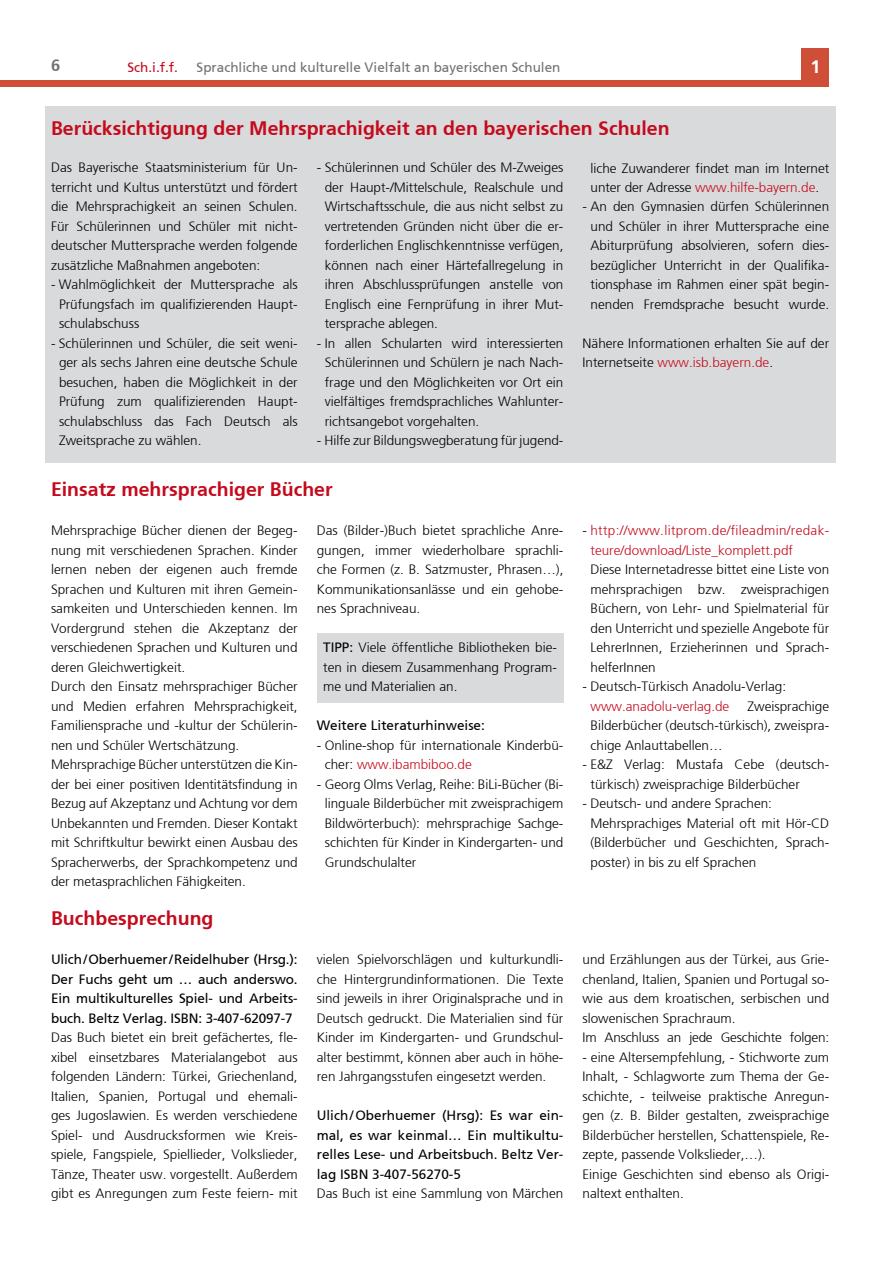
<style>
.page{position:relative;width:893px;height:1263px;background:#fff}
.page>*{position:absolute;margin:0;border:0;box-sizing:border-box;transform-origin:0 0}
.t1{font:700 19.5px "Frutiger";color:#c50a1d}
.t2{font:700 18px "Frutiger";color:#fff}
.t3{font:700 16.5px "Frutiger";color:#707172}
.t4{font:300 13.5px/19.5px "Frutiger";color:#000;text-align:justify}
.t5{font:13.5px/19.5px "Frutiger Roman";color:#000;text-align:justify}
.t6{font:300 13.5px/19.5px "Frutiger";color:#c50a1d}
.t7{font:13.5px "Frutiger Roman";color:#707172}
.t8{font:13.5px "Frutiger Roman";color:#c50a1d}
.s1{font-family:"Frutiger Roman";font-weight:400}
.s2{color:#c50a1d}
.s3{color:#000}
</style>
<div class="page">
<div style="left:0;top:80px;width:829px;height:7px;background:#cf4e37"></div>
<div style="left:801px;top:49px;width:28px;height:38px;background:#cf4e37"></div>
<div style="left:45px;top:106px;width:791px;height:357px;background:#d9dadb"></div>
<div style="left:317px;top:633px;width:246px;height:69px;background:#d9dadb"></div>
<p class="t3" style="left:51px;top:55px;width:11px">6</p>
<p class="t8" style="left:128px;top:60px;width:52px">Sch.i.f.f.</p>
<p class="t7" style="left:197px;top:60px;width:365px">Sprachliche und kulturelle Vielfalt an bayerischen Schulen</p>
<h2 class="t2" style="left:810px;top:57px;width:12px">1</h2>
<h1 class="t1" style="left:51px;top:117px;width:620px">Berücksichtigung der Mehrsprachigkeit an den bayerischen Schulen</h1>
<p class="t4" style="left:51px;top:158px;width:248px">Das Bayerische Staatsministerium für Un&shy;terricht und Kultus unterstützt und fördert die Mehrsprachigkeit an seinen Schulen.<br>Für Schülerinnen und Schüler mit nicht&shy;deutscher Muttersprache werden folgende zusätzliche Maßnahmen angeboten:</p>
<p class="t4" style="left:59px;top:275px;width:240px;text-indent:-8px">- Wahlmöglichkeit der Muttersprache als Prüfungsfach im qualifizierenden Haupt&shy;schulabschuss</p>
<p class="t4" style="left:59px;top:334px;width:240px;text-indent:-8px">- Schülerinnen und Schüler, die seit weni&shy;ger als sechs Jahren eine deutsche Schule besuchen, haben die Möglichkeit in der Prüfung zum qualifizierenden Haupt&shy;schulabschluss das Fach Deutsch als Zweitsprache zu wählen.</p>
<p class="t4" style="left:325px;top:158px;width:240px;text-indent:-8px">- Schülerinnen und Schüler des M-Zweiges der Haupt-/Mittelschule, Realschule und Wirtschaftsschule, die aus nicht selbst zu vertretenden Gründen nicht über die er&shy;forderlichen Englischkenntnisse verfügen, können nach einer Härtefallregelung in ihren Abschlussprüfungen anstelle von Englisch eine Fernprüfung in ihrer Mut&shy;tersprache ablegen.</p>
<p class="t4" style="left:325px;top:334px;width:240px;text-indent:-8px">- In allen Schularten wird interessierten Schülerinnen und Schülern je nach Nach&shy;frage und den Möglichkeiten vor Ort ein vielfältiges fremdsprachliches Wahlunter&shy;richtsangebot vorgehalten.</p>
<p class="t4" style="left:317px;top:431px;width:248px">- Hilfe zur Bildungswegberatung für jugend-</p>
<h1 class="t1" style="left:51px;top:478px;width:283px">Einsatz mehrsprachiger Bücher</h1>
<p class="t4" style="left:51px;top:521px;width:248px;text-align:left">Mehrsprachige Bücher dienen der Begeg&shy;nung mit verschiedenen Sprachen. Kinder lernen neben der eigenen auch fremde Sprachen und Kulturen mit ihren Gemein&shy;samkeiten und Unterschieden kennen. Im Vordergrund stehen die Akzeptanz der verschiedenen Sprachen und Kulturen und deren Gleichwertigkeit.<br>Durch den Einsatz mehrsprachiger Bücher und Medien erfahren Mehrsprachigkeit, Familiensprache und -kultur der Schülerin&shy;nen und Schüler Wertschätzung.<br>Mehrsprachige Bücher unterstützen die Kin&shy;der bei einer positiven Identitätsfindung in Bezug auf Akzeptanz und Achtung vor dem Unbekannten und Fremden. Dieser Kontakt mit Schriftkultur bewirkt einen Ausbau des Spracherwerbs, der Sprachkompetenz und der metasprachlichen Fähigkeiten.</p>
<h1 class="t1" style="left:51px;top:907px;width:164px">Buchbesprechung</h1>
<p class="t5" style="left:51px;top:950px;width:248px">Ulich/Oberhuemer/Reidelhuber (Hrsg.):<br>Der Fuchs geht um … auch anderswo.<br>Ein multikulturelles Spiel- und Arbeits&shy;buch. Beltz Verlag. ISBN: 3-407-62097-7</p>
<p class="t4" style="left:51px;top:1028px;width:248px">Das Buch bietet ein breit gefächertes, fle&shy;xibel einsetzbares Materialangebot aus folgenden Ländern: Türkei, Griechenland, Italien, Spanien, Portugal und ehemali&shy;ges Jugoslawien. Es werden verschiedene Spiel- und Ausdrucksformen wie Kreis&shy;spiele, Fangspiele, Spiellieder, Volkslieder, Tänze, Theater usw. vorgestellt. Außerdem gibt es Anregungen zum Feste feiern- mit</p>
<p class="t4" style="left:317px;top:521px;width:248px">Das (Bilder-)Buch bietet sprachliche Anre&shy;gungen, immer wiederholbare sprachli&shy;che Formen (z. B. Satzmuster, Phrasen…), Kommunikationsanlässe und ein gehobe&shy;nes Sprachniveau.</p>
<p class="t4" style="left:323px;top:638px;width:235px"><span class="s1">TIPP:</span> Viele öffentliche Bibliotheken bie&shy;ten in diesem Zusammenhang Program&shy;me und Materialien an.</p>
<p class="t5" style="left:317px;top:716px;width:170px">Weitere Literaturhinweise:</p>
<p class="t4" style="left:325px;top:735px;width:240px;text-indent:-8px">- Online-shop für internationale Kinderbü&shy;cher: <span class="s2">www.ibambiboo.de</span></p>
<p class="t4" style="left:325px;top:774px;width:240px;text-indent:-8px">- Georg Olms Verlag, Reihe: BiLi-Bücher (Bi&shy;linguale Bilderbücher mit zweisprachigem Bildwörterbuch): mehrsprachige Sachge&shy;schichten für Kinder in Kindergarten- und Grundschulalter</p>
<p class="t4" style="left:317px;top:950px;width:248px">vielen Spielvorschlägen und kulturkundli&shy;che Hintergrundinformationen. Die Texte sind jeweils in ihrer Originalsprache und in Deutsch gedruckt. Die Materialien sind für Kinder im Kindergarten- und Grundschul&shy;alter bestimmt, können aber auch in höhe&shy;ren Jahrgangsstufen eingesetzt werden.</p>
<p class="t5" style="left:317px;top:1106px;width:248px">Ulich/Oberhuemer (Hrsg): Es war ein&shy;mal, es war keinmal… Ein multikultu&shy;relles Lese- und Arbeitsbuch. Beltz Ver&shy;lag ISBN 3-407-56270-5</p>
<p class="t4" style="left:317px;top:1184px;width:248px">Das Buch ist eine Sammlung von Märchen</p>
<p class="t4" style="left:591px;top:158px;width:240px">liche Zuwanderer findet man im Internet unter der Adresse <span class="s2">www.hilfe-bayern.de</span>.</p>
<p class="t4" style="left:583px;top:197px;width:248px;text-align:center">- An den Gymnasien dürfen Schülerinnen und Schüler in ihrer Muttersprache eine Abiturprüfung absolvieren, sofern dies&shy;bezüglicher Unterricht in der Qualifika&shy;tionsphase im Rahmen einer spät begin&shy;nenden Fremdsprache besucht wurde.</p>
<p class="t4" style="left:583px;top:334px;width:248px">Nähere Informationen erhalten Sie auf der<br>Internetseite <span class="s2">www.isb.bayern.de</span>.</p>
<p class="t6" style="left:591px;top:521px;width:240px;text-indent:-8px"><span class="s3">-</span> http://www.litprom.de/fileadmin/redak&shy;teure/download/Liste_komplett.pdf</p>
<p class="t4" style="left:591px;top:560px;width:240px">Diese Internetadresse bittet eine Liste von mehrsprachigen bzw. zweisprachigen Büchern, von Lehr- und Spielmaterial für den Unterricht und spezielle Angebote für LehrerInnen, Erzieherinnen und Sprach&shy;helferInnen</p>
<p class="t4" style="left:583px;top:677px;width:205px">- Deutsch-Türkisch Anadolu-Verlag:</p>
<p class="t6" style="left:591px;top:697px;width:140px">www.anadolu-verlag.de</p>
<p class="t4" style="left:591px;top:697px;width:240px;text-indent:157px">Zweisprachige Bilderbücher (deutsch-türkisch), zweispra&shy;chige Anlauttabellen…</p>
<p class="t4" style="left:591px;top:755px;width:240px;text-indent:-8px">- E&amp;Z Verlag: Mustafa Cebe (deutsch&shy;türkisch) zweisprachige Bilderbücher</p>
<p class="t4" style="left:591px;top:794px;width:240px;text-align:left;text-indent:-8px">- Deutsch- und andere Sprachen:<br>Mehrsprachiges Material oft mit Hör-CD (Bilderbücher und Geschichten, Sprach&shy;poster) in bis zu elf Sprachen</p>
<p class="t4" style="left:583px;top:950px;width:248px;text-align:left">und Erzählungen aus der Türkei, aus Grie&shy;chenland, Italien, Spanien und Portugal so&shy;wie aus dem kroatischen, serbischen und slowenischen Sprachraum.<br>Im Anschluss an jede Geschichte folgen:</p>
<p class="t4" style="left:583px;top:1047px;width:248px;text-align:left">- eine Altersempfehlung, - Stichworte zum Inhalt, - Schlagworte zum Thema der Ge&shy;schichte, - teilweise praktische Anregun&shy;gen (z. B. Bilder gestalten, zweisprachige Bilderbücher herstellen, Schattenspiele, Re&shy;zepte, passende Volkslieder,…).<br>Einige Geschichten sind ebenso als Origi&shy;naltext enthalten.</p>
</div>
